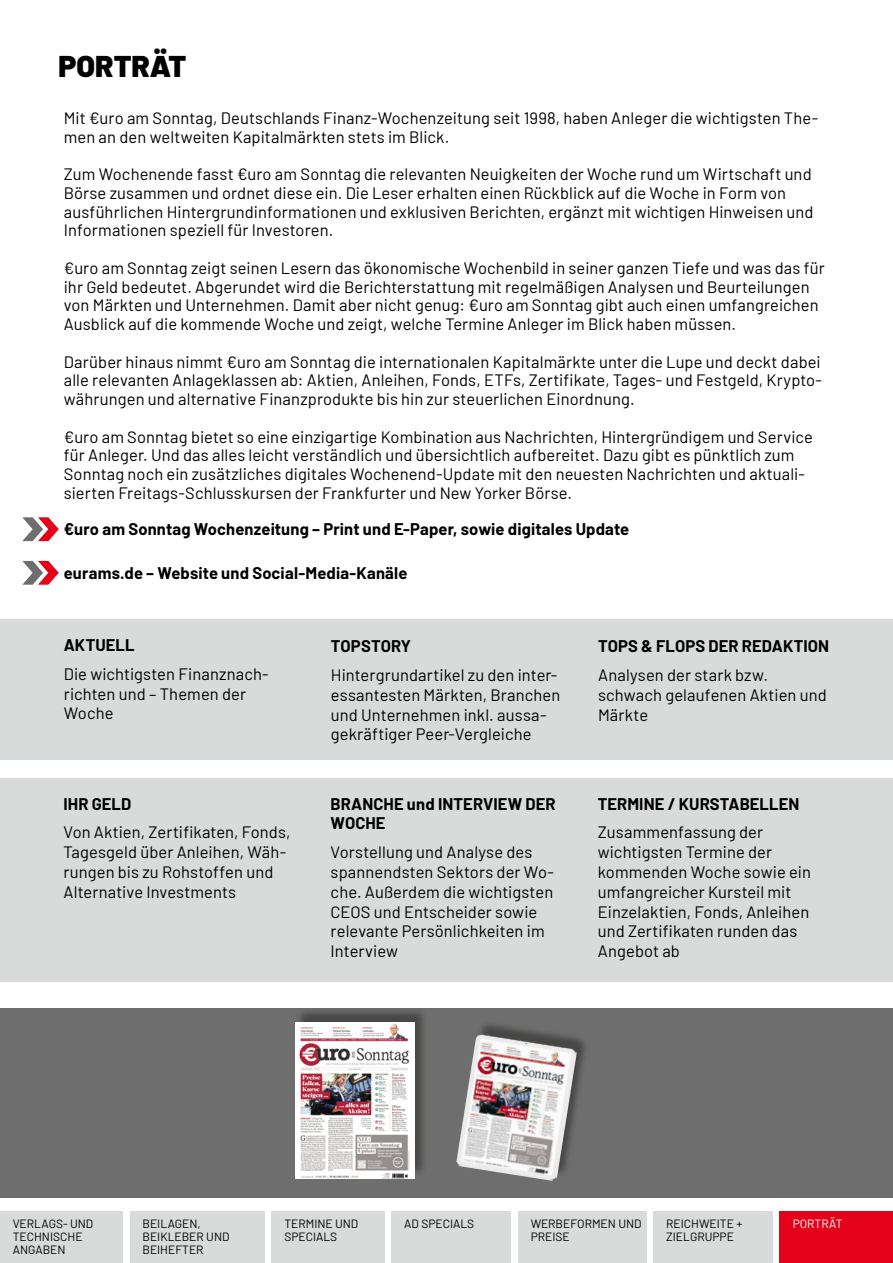
<style>
.page{position:relative;width:893px;height:1263px;background:#fff}
.page>*{position:absolute;margin:0;border:0;box-sizing:border-box;transform-origin:0 0}
.t1{font:900 30px "Barlow";color:#000}
.t2{font:16.5px/19.8px "Barlow";letter-spacing:.005em;color:#000}
.t3{font:700 16.5px/19.8px "Barlow";letter-spacing:.005em;color:#000}
.t4{font:12px/12.8px "Barlow";color:#000}
.t5{font:12px "Barlow";color:#fff}
</style>
<div class="page">
<div style="left:0;top:1212px;width:123px;height:51px;background:#d9dada"></div>
<div style="left:130px;top:1212px;width:135px;height:51px;background:#d9dada"></div>
<div style="left:272px;top:1212px;width:113px;height:51px;background:#d9dada"></div>
<div style="left:392px;top:1212px;width:119px;height:51px;background:#d9dada"></div>
<div style="left:518px;top:1212px;width:129px;height:51px;background:#d9dada"></div>
<div style="left:653px;top:1212px;width:120px;height:51px;background:#d9dada"></div>
<div style="left:780px;top:1212px;width:113px;height:51px;background:#e4031a"></div>
<svg style="left:22px;top:517px;width:37px;height:24px"></svg>
<div style="left:0;top:779px;width:893px;height:203px;background:#d9dada"></div>
<div style="left:1px;top:620px;width:892px;height:140px;background:#d9dada"></div>
<div style="left:1px;top:1008px;width:892px;height:189px;background:#6e6e6e"></div>
<div style="left:296px;top:1008px;width:132px;height:168px;background:#3a3a39;opacity:.75"></div>
<img style="left:295px;top:1023px;width:120px;height:155px">
<div style="left:458px;top:1021px;width:131px;height:157px;background:#3a3a39;opacity:.75"></div>
<img style="left:456px;top:1034px;width:121px;height:147px">
<svg style="left:22px;top:561px;width:37px;height:24px"></svg>
<h1 class="t1" style="left:59px;top:44px;width:129px">PORTRÄT</h1>
<p class="t2" style="left:64px;top:107px;width:756px;line-height:18.8px">Mit €uro am Sonntag, Deutschlands Finanz-Wochenzeitung seit 1998, haben Anleger die wichtigsten The&shy;men an den weltweiten Kapitalmärkten stets im Blick.</p>
<p class="t2" style="left:64px;top:164px;width:751px;line-height:18.8px">Zum Wochenende fasst €uro am Sonntag die relevanten Neuigkeiten der Woche rund um Wirtschaft und Börse zusammen und ordnet diese ein. Die Leser erhalten einen Rückblick auf die Woche in Form von ausführlichen Hintergrundinformationen und exklusiven Berichten, ergänzt mit wichtigen Hinweisen und Informationen speziell für Investoren.</p>
<p class="t2" style="left:64px;top:257px;width:763px;line-height:18.8px">€uro am Sonntag zeigt seinen Lesern das ökonomische Wochenbild in seiner ganzen Tiefe und was das für ihr Geld bedeutet. Abgerundet wird die Berichterstattung mit regelmäßigen Analysen und Beurteilungen von Märkten und Unternehmen. Damit aber nicht genug: €uro am Sonntag gibt auch einen umfangreichen Ausblick auf die kommende Woche und zeigt, welche Termine Anleger im Blick haben müssen.</p>
<p class="t2" style="left:64px;top:351px;width:760px;line-height:18.8px;text-align:justify">Darüber hinaus nimmt €uro am Sonntag die internationalen Kapitalmärkte unter die Lupe und deckt dabei alle relevanten Anlageklassen ab: Aktien, Anleihen, Fonds, ETFs, Zertifikate, Tages- und Festgeld, Krypto&shy;währungen und alternative Finanzprodukte bis hin zur steuerlichen Einordnung.</p>
<p class="t2" style="left:64px;top:426px;width:751px;line-height:18.8px">€uro am Sonntag bietet so eine einzigartige Kombination aus Nachrichten, Hintergründigem und Service für Anleger. Und das alles leicht verständlich und übersichtlich aufbereitet. Dazu gibt es pünktlich zum Sonntag noch ein zusätzliches digitales Wochenend-Update mit den neuesten Nachrichten und aktuali&shy;sierten Freitags-Schlusskursen der Frankfurter und New Yorker Börse.</p>
<p class="t3" style="left:64px;top:518px;width:567px">€uro am Sonntag Wochenzeitung – Print und E-Paper, sowie digitales Update</p>
<p class="t3" style="left:64px;top:562px;width:345px">eurams.de – Website und Social-Media-Kanäle</p>
<p class="t3" style="left:64px;top:634px;width:72px">AKTUELL</p>
<p class="t2" style="left:64px;top:663px;width:206px">Die wichtigsten Finanznach&shy;richten und – Themen der<br>Woche</p>
<p class="t3" style="left:63px;top:792px;width:69px">IHR GELD</p>
<p class="t2" style="left:63px;top:821px;width:229px">Von Aktien, Zertifikaten, Fonds,<br>Tagesgeld über Anleihen, Wäh&shy;rungen bis zu Rohstoffen und<br>Alternative Investments</p>
<p class="t3" style="left:331px;top:635px;width:82px">TOPSTORY</p>
<p class="t2" style="left:331px;top:664px;width:231px">Hintergrundartikel zu den inter&shy;essantesten Märkten, Branchen und Unternehmen inkl. aussa&shy;gekräftiger Peer-Vergleiche</p>
<p class="t3" style="left:331px;top:792px;width:227px">BRANCHE und INTERVIEW DER<br>WOCHE</p>
<p class="t2" style="left:331px;top:841px;width:225px">Vorstellung und Analyse des spannendsten Sektors der Wo&shy;che. Außerdem die wichtigsten<br>CEOS und Entscheider sowie relevante Persönlichkeiten im<br>Interview</p>
<p class="t3" style="left:598px;top:635px;width:233px">TOPS &amp; FLOPS DER REDAKTION</p>
<p class="t2" style="left:598px;top:664px;width:230px">Analysen der stark bzw. schwach gelaufenen Aktien und<br>Märkte</p>
<p class="t3" style="left:598px;top:792px;width:203px">TERMINE / KURSTABELLEN</p>
<p class="t2" style="left:598px;top:821px;width:215px">Zusammenfassung der wichtigsten Termine der kommenden Woche sowie ein umfangreicher Kursteil mit<br>Einzelaktien, Fonds, Anleihen und Zertifikaten runden das<br>Angebot ab</p>
<p class="t4" style="left:13px;top:1216px;width:82px">VERLAGS- UND<br>TECHNISCHE<br>ANGABEN</p>
<p class="t4" style="left:142px;top:1216px;width:88px">BEILAGEN,<br>BEIKLEBER UND<br>BEIHEFTER</p>
<p class="t4" style="left:284px;top:1216px;width:75px">TERMINE UND<br>SPECIALS</p>
<p class="t4" style="left:404px;top:1216px;width:71px">AD SPECIALS</p>
<p class="t4" style="left:531px;top:1216px;width:112px">WERBEFORMEN UND<br>PREISE</p>
<p class="t4" style="left:666px;top:1216px;width:78px">REICHWEITE +<br>ZIELGRUPPE</p>
<p class="t5" style="left:793px;top:1215px;width:51px">PORTRÄT</p>
</div>
